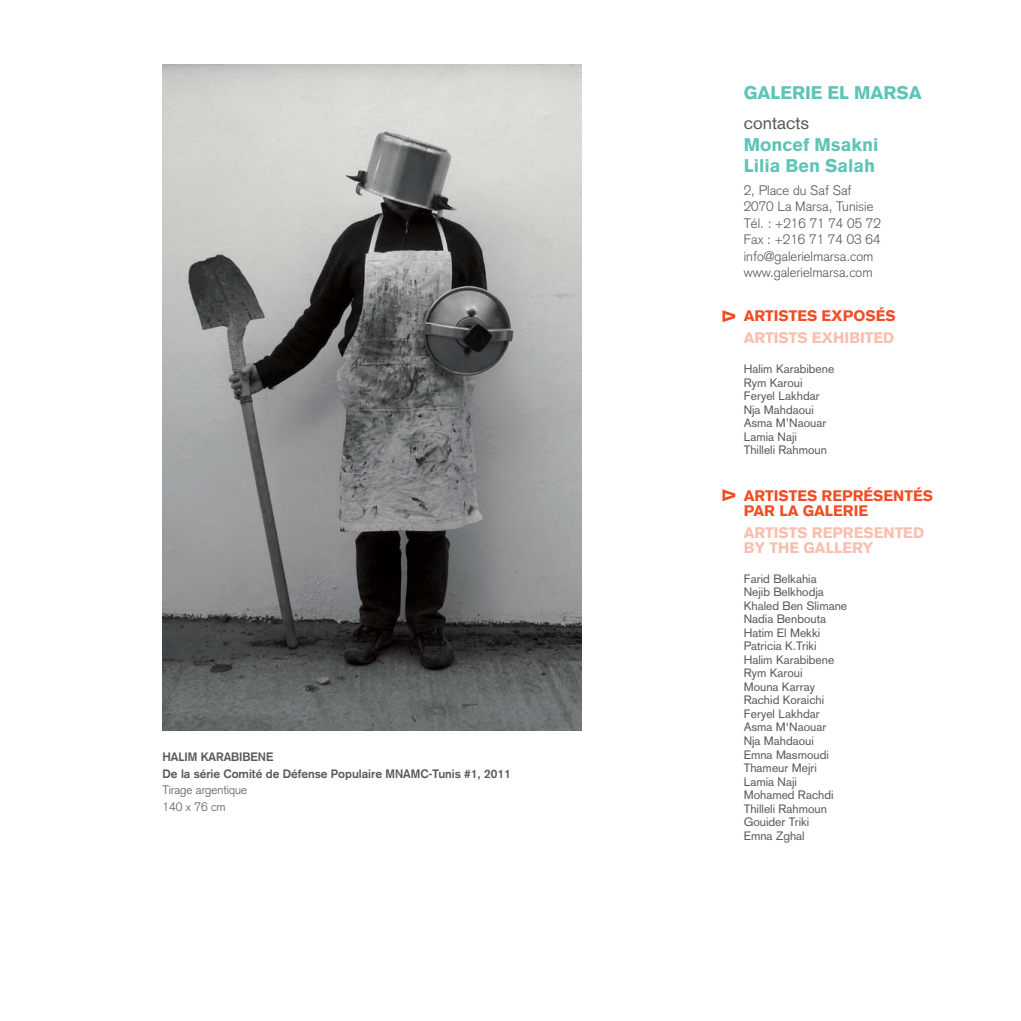
<style>
.page{position:relative;width:1021px;height:1021px;background:#fff}
.page>*{position:absolute;margin:0;border:0;box-sizing:border-box;transform-origin:0 0}
.t1{font:900 18px/21.6px "Akzidenz Grotesk";color:#5ec4b6}
.t2{font:18px "Akzidenz Grotesk";color:#58595b}
.t3{font:900 15px/15px "Akzidenz Grotesk";color:#f04e23}
.t4{font:900 15px "Akzidenz Grotesk";color:#fabeae}
.t5{font:300 13.5px/16.5px "Akzidenz Grotesk";color:#58595b}
.t6{font:12px/13.5px "Akzidenz Grotesk";color:#58595b}
.t7{font:700 12px/16.5px "Akzidenz Grotesk";color:#58595b}
.t8{font:300 12px/16.5px "Akzidenz Grotesk";color:#58595b}
</style>
<div class="page">
<svg style="left:722px;top:310px;width:13px;height:12px"></svg>
<svg style="left:722px;top:489px;width:13px;height:12px"></svg>
<img style="left:162px;top:64px;width:419px;height:666px">
<p class="t7" style="left:162px;top:748px;width:233px">Halim Karabibene<br>De la série Comité de Défense Populaire MNAM</p>
<p class="t7" style="left:420px;top:765px;width:92px">C-Tunis #1, 2011</p>
<p class="t8" style="left:162px;top:781px;width:86px">Tirage argentique<br>140 x 76 cm</p>
<h1 class="t1" style="left:743px;top:82px;width:180px">galerie El Marsa</h1>
<h1 class="t2" style="left:743px;top:112px;width:67px">contacts</h1>
<h1 class="t1" style="left:743px;top:133px;width:136px">Moncef Msakni<br>Lilia Ben Salah</h1>
<p class="t5" style="left:743px;top:182px;width:139px">2, Place du Saf Saf<br>2070 La Marsa, Tunisie<br>Tél. : +216 71 74 05 72<br>Fax : +216 71 74 03 64 info@galerielmarsa.com www.galerielmarsa.com</p>
<p class="t3" style="left:743px;top:308px;width:153px">ARTISTES EXPOSÉS</p>
<p class="t4" style="left:743px;top:329px;width:152px">ARTISTS EXHIBITED</p>
<p class="t6" style="left:743px;top:362px;width:92px">Halim Karabibene<br>Rym Karoui<br>Feryel Lakhdar<br>Nja Mahdaoui<br>Asma M’Naouar<br>Lamia Naji<br>Thilleli Rahmoun</p>
<p class="t3" style="left:743px;top:487px;width:190px">ARTISTES REPRÉSENTÉS<br>PARLAGALERIE</p>
<p class="t4" style="left:743px;top:523px;width:110px">ARTISTS REPRESE</p>
<p class="t4" style="left:883px;top:523px;width:42px">NTED</p>
<p class="t4" style="left:743px;top:538px;width:71px">BY THE GALLER</p>
<p class="t4" style="left:862px;top:538px;width:12px">Y</p>
<p class="t6" style="left:743px;top:572px;width:105px">Farid Belkahia<br>Nejib Belkhodja<br>Khaled Ben Slimane<br>Nadia Benbouta<br>Hatim El Mekki<br>Patricia K.Triki<br>Halim Karabibene<br>Rym Karoui<br>Mouna Karray<br>Rachid Koraichi<br>Feryel Lakhdar<br>Asma M‘Naouar<br>Nja Mahdaoui<br>Emna Masmoudi<br>Thameur Mejri<br>Lamia Naji<br>Mohamed Rachdi<br>Thilleli Rahmoun<br>Gouider Triki<br>Emna Zghal</p>
</div>
